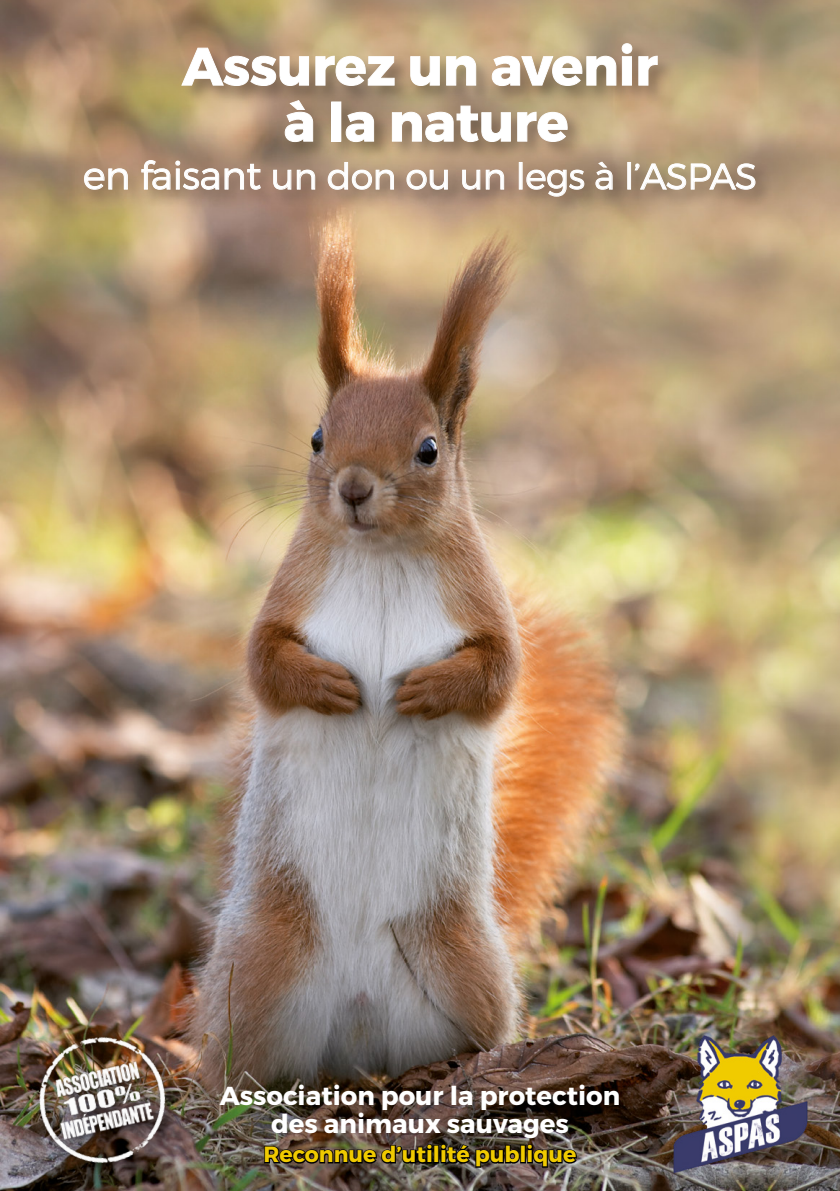
<style>
.page{position:relative;width:840px;height:1191px;background:#fff}
.page>*{position:absolute;margin:0;border:0;box-sizing:border-box;transform-origin:0 0}
.t1{font:700 52.8px "Montserrat";color:#fff}
.t2{font:300 36px "Montserrat";letter-spacing:-.01em;color:#fff}
.t3{font:700 26px "Montserrat";color:#fff}
.t4{font:700 22px "Montserrat";color:#f0ca00}
.s1{font-size:38.4px}
</style>
<div class="page">
<img style="left:0;top:0;width:839px;height:1191px">
<div style="left:82px;top:42px;width:691px;height:173px;background:#000;opacity:.3"></div>
<svg style="left:180px;top:47px;width:129px;height:39px;background:#ae937a"></svg>
<svg style="left:315px;top:55px;width:80px;height:31px;background:#b7a58a"></svg>
<svg style="left:409px;top:55px;width:67px;height:31px;background:#baa788"></svg>
<svg style="left:491px;top:43px;width:166px;height:44px;background:#b39d81"></svg>
<svg style="left:284px;top:99px;width:29px;height:44px"></svg>
<div style="left:331px;top:101px;width:10px;height:41px;border:1px solid #fff"></div>
<svg style="left:345px;top:111px;width:29px;height:32px"></svg>
<svg style="left:391px;top:105px;width:176px;height:38px;background:#ac9780"></svg>
<svg style="left:83px;top:168px;width:45px;height:22px"></svg>
<svg style="left:141px;top:159px;width:120px;height:31px;background:#b29987"></svg>
<svg style="left:272px;top:169px;width:43px;height:21px"></svg>
<svg style="left:327px;top:161px;width:67px;height:29px;background:#bea791"></svg>
<svg style="left:406px;top:169px;width:42px;height:21px"></svg>
<svg style="left:461px;top:169px;width:43px;height:21px"></svg>
<div style="left:518px;top:162px;width:4px;height:28px;border:1px solid #fff"></div>
<svg style="left:525px;top:169px;width:59px;height:28px;background:#b09b88"></svg>
<svg style="left:594px;top:161px;width:18px;height:29px"></svg>
<div style="left:627px;top:162px;width:3px;height:28px;border:1px solid #fff"></div>
<svg style="left:633px;top:163px;width:122px;height:27px;background:#b6a48c"></svg>
<img style="left:670px;top:1033px;width:139px;height:142px">
<img style="left:23px;top:1018px;width:163px;height:162px">
<svg style="left:263px;top:1142px;width:314px;height:26px;background:#3b332c"></svg>
<p class="t1" style="left:182px;top:34px;width:476px">Assurez un avenir</p>
<p class="t1" style="left:283px;top:90px;width:286px">à la nature</p>
<p class="t2" style="left:83px;top:154px;width:675px"><span class="s1">en faisant</span> un don ou un legs à l’ASPAS</p>
<p class="t3" style="left:219px;top:1079px;width:402px">Association pour la protection</p>
<p class="t3" style="left:271px;top:1107px;width:299px">des animaux sauvages</p>
<p class="t4" style="left:263px;top:1141px;width:314px">Reconnue d’utilité publique</p>
</div>
